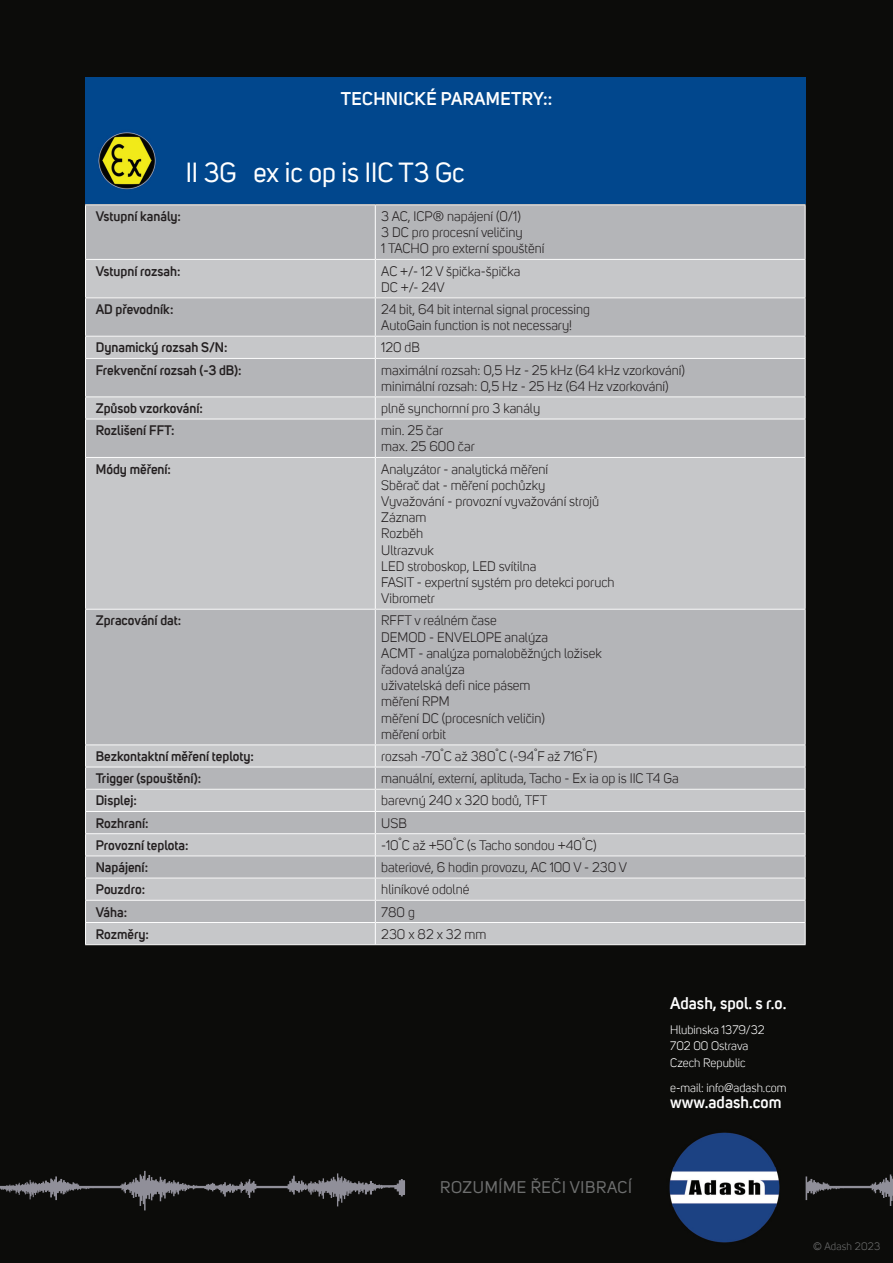
<style>
.page{position:relative;width:893px;height:1263px;background:#0c0c0a}
.page>*{position:absolute;margin:0;border:0;box-sizing:border-box;transform-origin:0 0}
.t1{font:27px "Uni Sans";color:#fff}
.t2{font:600 18px "Uni Sans";letter-spacing:.02em;color:#fff}
.t3{font:600 16.5px "Uni Sans";color:#fff}
.t4{font:16.5px "Uni Sans";letter-spacing:.04em;color:#6e6f6f}
.t5{font:13.5px/16.2px "Uni Sans";color:#231f20}
.t6{font:600 13.5px "Uni Sans";color:#231f20}
.t7{font:12px/16.5px "Uni Sans";color:#fff}
.t8{font:10.5px "Uni Sans";letter-spacing:.02em;color:#6e6f6f}
</style>
<div class="page">
<img style="left:669px;top:1132px;width:111px;height:111px">
<svg style="left:0;top:1171px;width:405px;height:39px"></svg>
<svg style="left:805px;top:1174px;width:88px;height:32px"></svg>
<div style="left:86px;top:205px;width:719px;height:54px;background:#b4b5b8"></div>
<svg style="left:86px;top:260px;width:719px;height:684px;background:#bdbec0"></svg>
<hr style="left:85px;top:204px;width:290px;height:1px;background:#fff">
<hr style="left:85px;top:205px;width:1px;height:54px;background:#fff">
<hr style="left:375px;top:204px;width:430px;height:1px;background:#fff">
<hr style="left:375px;top:205px;width:1px;height:54px;background:#fff">
<hr style="left:805px;top:205px;width:1px;height:54px;background:#fff">
<hr style="left:85px;top:259px;width:290px;height:1px;background:#fff">
<hr style="left:85px;top:260px;width:1px;height:37px;background:#fff">
<hr style="left:375px;top:259px;width:430px;height:1px;background:#fff">
<hr style="left:375px;top:260px;width:1px;height:37px;background:#fff">
<hr style="left:805px;top:260px;width:1px;height:37px;background:#fff">
<hr style="left:85px;top:297px;width:290px;height:1px;background:#fff">
<hr style="left:85px;top:298px;width:1px;height:38px;background:#fff">
<hr style="left:375px;top:297px;width:430px;height:1px;background:#fff">
<hr style="left:375px;top:298px;width:1px;height:38px;background:#fff">
<hr style="left:805px;top:298px;width:1px;height:38px;background:#fff">
<hr style="left:85px;top:336px;width:290px;height:1px;background:#fff">
<svg style="left:85px;top:337px;width:1px;height:21px"></svg>
<hr style="left:375px;top:336px;width:430px;height:1px;background:#fff">
<svg style="left:375px;top:337px;width:1px;height:21px"></svg>
<svg style="left:805px;top:337px;width:1px;height:21px"></svg>
<hr style="left:85px;top:358px;width:290px;height:1px;background:#fff">
<hr style="left:85px;top:359px;width:1px;height:37px;background:#fff">
<hr style="left:375px;top:358px;width:430px;height:1px;background:#fff">
<hr style="left:375px;top:359px;width:1px;height:37px;background:#fff">
<hr style="left:805px;top:359px;width:1px;height:37px;background:#fff">
<hr style="left:85px;top:396px;width:290px;height:1px;background:#fff">
<svg style="left:85px;top:397px;width:1px;height:22px"></svg>
<hr style="left:375px;top:396px;width:430px;height:1px;background:#fff">
<svg style="left:375px;top:397px;width:1px;height:22px"></svg>
<svg style="left:805px;top:397px;width:1px;height:22px"></svg>
<hr style="left:85px;top:419px;width:290px;height:1px;background:#fff">
<hr style="left:85px;top:419px;width:1px;height:38px;background:#fff">
<hr style="left:375px;top:419px;width:430px;height:1px;background:#fff">
<hr style="left:375px;top:419px;width:1px;height:38px;background:#fff">
<hr style="left:805px;top:419px;width:1px;height:38px;background:#fff">
<hr style="left:85px;top:457px;width:290px;height:1px;background:#fff">
<hr style="left:85px;top:458px;width:1px;height:151px;background:#fff">
<hr style="left:375px;top:457px;width:430px;height:1px;background:#fff">
<hr style="left:375px;top:458px;width:1px;height:151px;background:#fff">
<hr style="left:805px;top:458px;width:1px;height:151px;background:#fff">
<hr style="left:85px;top:609px;width:290px;height:1px;background:#fff">
<hr style="left:85px;top:610px;width:1px;height:134px;background:#fff">
<hr style="left:375px;top:609px;width:430px;height:1px;background:#fff">
<hr style="left:375px;top:610px;width:1px;height:134px;background:#fff">
<hr style="left:805px;top:610px;width:1px;height:134px;background:#fff">
<hr style="left:85px;top:744px;width:290px;height:1px;background:#fff">
<hr style="left:375px;top:744px;width:430px;height:1px;background:#fff">
<hr style="left:85px;top:767px;width:290px;height:1px;background:#fff">
<hr style="left:375px;top:767px;width:430px;height:1px;background:#fff">
<hr style="left:85px;top:789px;width:290px;height:1px;background:#fff">
<hr style="left:375px;top:789px;width:430px;height:1px;background:#fff">
<hr style="left:85px;top:811px;width:290px;height:1px;background:#fff">
<hr style="left:375px;top:811px;width:430px;height:1px;background:#fff">
<hr style="left:85px;top:833px;width:290px;height:1px;background:#fff">
<hr style="left:375px;top:833px;width:430px;height:1px;background:#fff">
<hr style="left:85px;top:855px;width:290px;height:1px;background:#fff">
<hr style="left:375px;top:855px;width:430px;height:1px;background:#fff">
<hr style="left:85px;top:878px;width:290px;height:1px;background:#fff">
<hr style="left:375px;top:878px;width:430px;height:1px;background:#fff">
<hr style="left:85px;top:900px;width:290px;height:1px;background:#fff">
<hr style="left:375px;top:900px;width:430px;height:1px;background:#fff">
<hr style="left:85px;top:922px;width:290px;height:1px;background:#fff">
<svg style="left:85px;top:745px;width:1px;height:199px"></svg>
<hr style="left:375px;top:922px;width:430px;height:1px;background:#fff">
<svg style="left:375px;top:745px;width:1px;height:199px"></svg>
<svg style="left:805px;top:745px;width:1px;height:199px"></svg>
<hr style="left:85px;top:944px;width:720px;height:1px;background:#fff">
<div style="left:85px;top:77px;width:720px;height:127px;background:#01478d"></div>
<img style="left:98px;top:132px;width:58px;height:58px">
<h2 class="t2" style="left:341px;top:88px;width:213px">TECHNICKÉ PARAMETRY::</h2>
<h1 class="t1" style="left:186px;top:162px;width:280px">II 3G ex ic op is IIC T3 Gc</h1>
<p class="t6" style="left:96px;top:208px;width:87px">Vstupní kanály:</p>
<p class="t5" style="left:381px;top:209px;width:165px">3 AC, ICP® napájení (0/1)<br>3 DC pro procesní veličiny<br>1 TACHO pro externí spouštění</p>
<p class="t6" style="left:96px;top:263px;width:86px">Vstupní rozsah:</p>
<p class="t5" style="left:381px;top:264px;width:141px">AC +/- 12 V špička-špička<br>DC +/- 24V</p>
<p class="t6" style="left:96px;top:301px;width:79px">AD převodník:</p>
<p class="t5" style="left:381px;top:302px;width:210px">24 bit, 64 bit internal signal processing<br>AutoGain function is not necessary!</p>
<p class="t6" style="left:96px;top:340px;width:133px">Dynamický rozsah S/N:</p>
<p class="t5" style="left:381px;top:341px;width:40px">120 dB</p>
<p class="t6" style="left:96px;top:362px;width:147px">Frekvenční rozsah (-3 dB):</p>
<p class="t5" style="left:381px;top:363px;width:305px">maximální rozsah: 0,5 Hz - 25 kHz (64 kHz vzorkování) minimální rozsah: 0,5 Hz - 25 Hz (64 Hz vzorkování)</p>
<p class="t6" style="left:96px;top:400px;width:109px">Způsob vzorkování:</p>
<p class="t5" style="left:381px;top:401px;width:160px">plně synchornní pro 3 kanály</p>
<p class="t6" style="left:96px;top:422px;width:80px">Rozlišení FFT:</p>
<p class="t5" style="left:381px;top:424px;width:95px">min. 25 čar<br>max. 25 600 čar</p>
<p class="t6" style="left:96px;top:461px;width:77px">Módy měření:</p>
<p class="t5" style="left:381px;top:462px;width:235px">Analyzátor - analytická měření<br>Sběrač dat - měření pochůzky<br>Vyvažování - provozní vyvažování strojů<br>Záznam<br>Rozběh<br>Ultrazvuk<br>LED stroboskop, LED svítilna<br>FASIT - expertní systém pro detekci poruch<br>Vibrometr</p>
<p class="t6" style="left:96px;top:613px;width:87px">Zpracování dat:</p>
<p class="t5" style="left:381px;top:614px;width:222px">RFFT v reálném čase<br>DEMOD - ENVELOPE analýza<br>ACMT - analýza pomaloběžných ložisek řadová analýza<br>uživatelská defi nice pásem<br>měření RPM<br>měření DC (procesních veličin)<br>měření orbit</p>
<p class="t6" style="left:96px;top:748px;width:160px">Bezkontaktní měření teploty:</p>
<p class="t5" style="left:381px;top:750px;width:217px">rozsah -70˚C až 380˚C (-94˚F až 716˚F)</p>
<p class="t6" style="left:96px;top:770px;width:107px">Trigger (spouštění):</p>
<p class="t5" style="left:381px;top:772px;width:299px">manuální, externí, aplituda, Tacho - Ex ia op is IIC T4 Ga</p>
<p class="t6" style="left:96px;top:793px;width:43px">Displej:</p>
<p class="t5" style="left:381px;top:794px;width:167px">barevný 240 x 320 bodů, TFT</p>
<p class="t6" style="left:96px;top:815px;width:54px">Rozhraní:</p>
<p class="t5" style="left:381px;top:816px;width:27px">USB</p>
<p class="t6" style="left:96px;top:837px;width:94px">Provozní teplota:</p>
<p class="t5" style="left:381px;top:838px;width:217px">-10˚C až +50˚C (s Tacho sondou +40˚C)</p>
<p class="t6" style="left:96px;top:859px;width:54px">Napájení:</p>
<p class="t5" style="left:381px;top:861px;width:247px">bateriové, 6 hodin provozu, AC 100 V - 230 V</p>
<p class="t6" style="left:96px;top:881px;width:51px">Pouzdro:</p>
<p class="t5" style="left:381px;top:883px;width:90px">hliníkové odolné</p>
<p class="t6" style="left:96px;top:904px;width:33px">Váha:</p>
<p class="t5" style="left:381px;top:905px;width:35px">780 g</p>
<p class="t6" style="left:96px;top:926px;width:55px">Rozměry:</p>
<p class="t5" style="left:381px;top:927px;width:107px">230 x 82 x 32 mm</p>
<p class="t3" style="left:670px;top:993px;width:118px">Adash, spol. s r.o.</p>
<p class="t7" style="left:670px;top:1022px;width:96px">Hlubinska 1379/32<br>702 00 Ostrava<br>Czech Republic</p>
<p class="t7" style="left:670px;top:1080px;width:118px">e-mail: info@adash.com</p>
<p class="t3" style="left:670px;top:1093px;width:113px">www.adash.com</p>
<p class="t4" style="left:440px;top:1180px;width:193px">ROZUMÍME ŘEČI VIBRACÍ</p>
<p class="t8" style="left:813px;top:1242px;width:69px">© Adash 2023</p>
</div>
